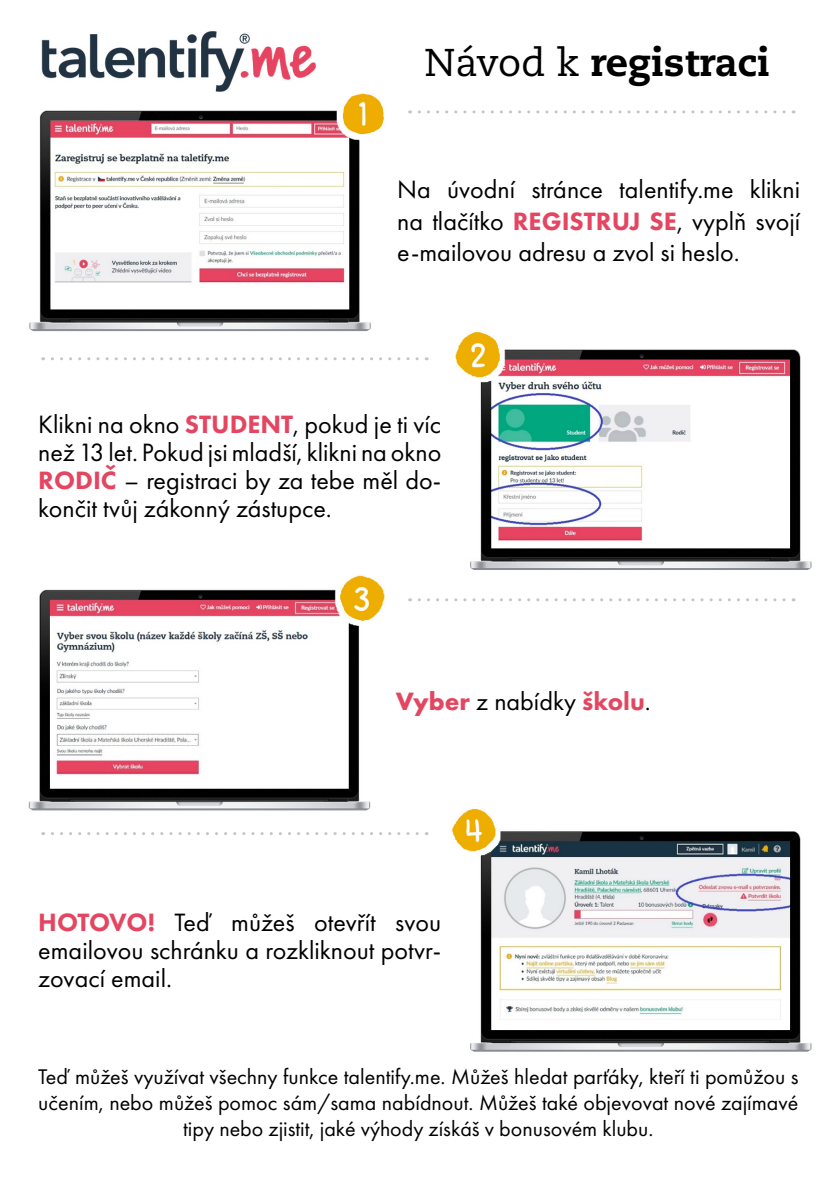
<style>
.page{position:relative;width:840px;height:1191px;background:#fff}
.page>*{position:absolute;margin:0;border:0;box-sizing:border-box;transform-origin:0 0}
.t1{font:800 38.8px "Caecilia LT Pro 85";color:#000}
.t2{font:26px/28px "Futura PT";color:#000;text-align:justify}
.t3{font:22px/26px "Futura PT";color:#000;text-align:center}
.s1{font-family:"Caecilia LT Pro 55 Roman";font-weight:400}
.s2{font-weight:800;color:#e44661}
.s3{font-weight:700;color:#e44661}
</style>
<div class="page">
<img style="left:28px;top:31px;width:784px;height:1021px">
<svg style="left:409px;top:110px;width:374px;height:3px"></svg>
<svg style="left:43px;top:357px;width:374px;height:3px"></svg>
<svg style="left:409px;top:598px;width:374px;height:3px"></svg>
<svg style="left:43px;top:832px;width:374px;height:3px"></svg>
<h1 class="t1" style="left:424px;top:35px;width:347px"><span class="s1">Návod k</span> registraci</h1>
<p class="t2" style="left:397px;top:174px;width:404px;line-height:31.2px">Na úvodní stránce talentify.me klikni na tlačítko <span class="s2">REGISTRUJ SE</span>, vyplň svojí e-mailovou adresu a zvol si heslo.</p>
<p class="t2" style="left:38px;top:410px;width:404px">Klikni na okno <span class="s2">STUDENT</span>, pokud je ti víc než 13 let. Pokud jsi mladší, klikni na okno <span class="s2">RODIČ</span> – registraci by za tebe měl do&shy;končit tvůj zákonný zástupce.</p>
<p class="t2" style="left:395px;top:687px;width:256px"><span class="s3">Vyber</span> z nabídky <span class="s2">školu</span>.</p>
<p class="t2" style="left:38px;top:908px;width:404px"><span class="s2">HOTOVO!</span> Teď můžeš otevřít svou emailovou schránku a rozkliknout potvr&shy;zovací email.</p>
<p class="t3" style="left:38px;top:1064px;width:761px">Teď můžeš využívat všechny funkce talentify.me. Můžeš hledat parťáky, kteří ti pomůžou s učením, nebo můžeš pomoc sám/sama nabídnout. Můžeš také objevovat nové zajímavé tipy nebo zjistit, jaké výhody získáš v bonusovém klubu.</p>
</div>
